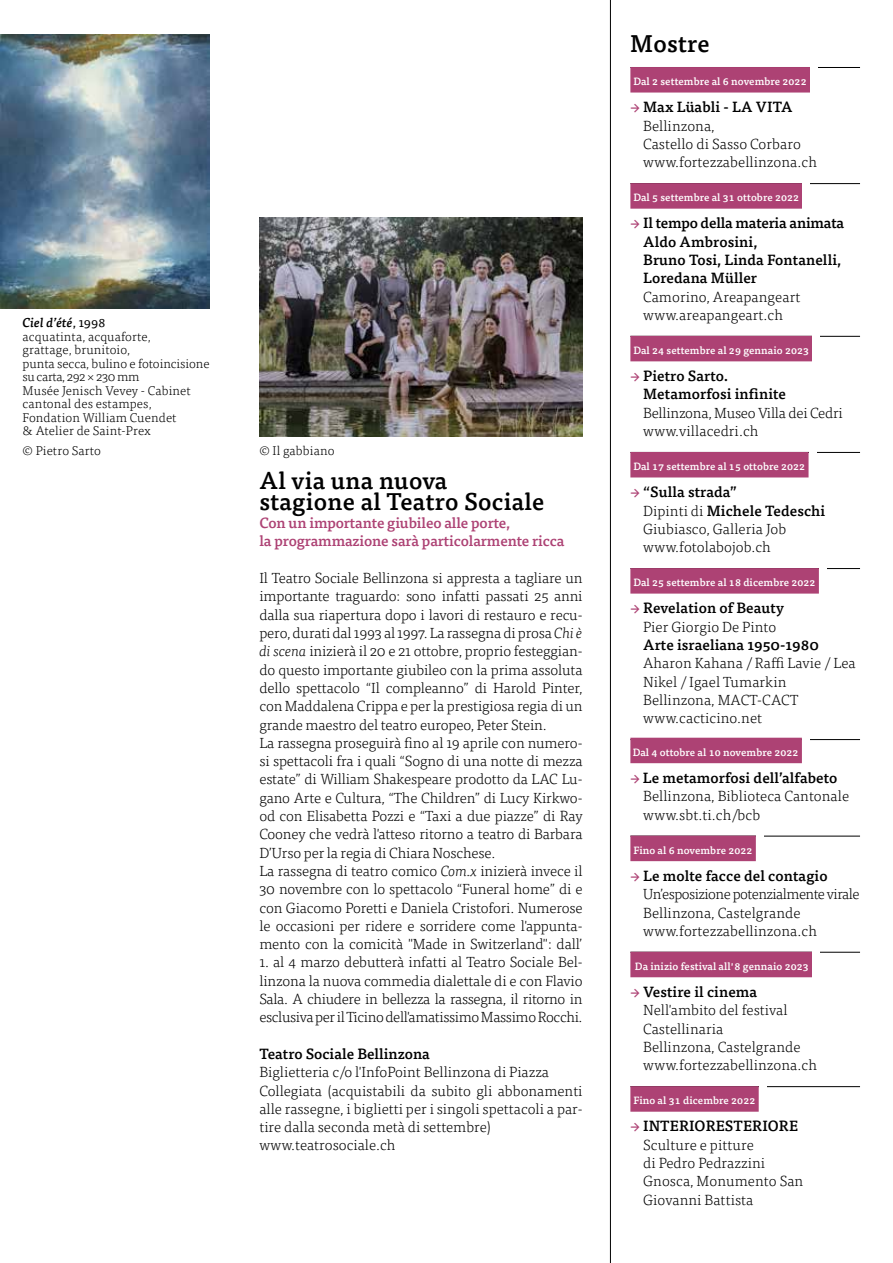
<style>
.page{position:relative;width:893px;height:1263px;background:#fff}
.page>*{position:absolute;margin:0;border:0;box-sizing:border-box;transform-origin:0 0}
.t1{font:500 24px/21.3px "Tisa OT";letter-spacing:.01em;color:#000}
.t2{font:300 14.7px/18.3px "Tisa OT";letter-spacing:-.01em;color:#000}
.t3{font:500 14.7px/18.3px "Tisa OT";letter-spacing:.005em;color:#000}
.t4{font:500 14.7px/18.3px "Tisa OT";letter-spacing:-.01em;color:#ad4274}
.t5{font:300 12.75px/13.5px "Tisa OT";letter-spacing:.01em;color:#000}
.t6{font:500 10.5px "Tisa OT";letter-spacing:.005em;color:#fff}
.s1{font-weight:500;font-style:italic}
.s2{font-weight:400}
.s3{font-style:italic}
.s4{font-family:"Tisa Sans OT";font-weight:400;color:#ad4274}
.s5{font-weight:500}
.s6{font-weight:300}
</style>
<div class="page">
<hr style="left:630px;top:67px;width:230px;height:1px;background:#000">
<div style="left:630px;top:67px;width:180px;height:26px;background:#ad4274"></div>
<hr style="left:630px;top:183px;width:230px;height:1px;background:#000">
<div style="left:630px;top:183px;width:172px;height:26px;background:#ad4274"></div>
<hr style="left:630px;top:336px;width:230px;height:1px;background:#000">
<div style="left:630px;top:336px;width:182px;height:25px;background:#ad4274"></div>
<hr style="left:630px;top:452px;width:230px;height:1px;background:#000">
<div style="left:630px;top:452px;width:178px;height:25px;background:#ad4274"></div>
<hr style="left:630px;top:568px;width:230px;height:1px;background:#000">
<div style="left:630px;top:568px;width:189px;height:26px;background:#ad4274"></div>
<hr style="left:630px;top:739px;width:230px;height:1px;background:#000">
<div style="left:630px;top:738px;width:172px;height:25px;background:#ad4274"></div>
<hr style="left:630px;top:836px;width:230px;height:1px;background:#000">
<div style="left:630px;top:836px;width:126px;height:25px;background:#ad4274"></div>
<hr style="left:630px;top:952px;width:230px;height:1px;background:#000">
<div style="left:630px;top:952px;width:182px;height:25px;background:#ad4274"></div>
<hr style="left:630px;top:1086px;width:230px;height:1px;background:#000">
<div style="left:630px;top:1086px;width:129px;height:26px;background:#ad4274"></div>
<hr style="left:610px;top:0;width:1px;height:1263px;background:#000">
<div style="left:810px;top:64px;width:7px;height:32px;background:#fff"></div>
<div style="left:802px;top:173px;width:8px;height:36px;background:#fff"></div>
<div style="left:809px;top:441px;width:7px;height:38px;background:#fff"></div>
<div style="left:812px;top:327px;width:8px;height:38px;background:#fff"></div>
<div style="left:819px;top:565px;width:8px;height:33px;background:#fff"></div>
<div style="left:802px;top:729px;width:8px;height:34px;background:#fff"></div>
<div style="left:756px;top:834px;width:8px;height:32px;background:#fff"></div>
<div style="left:759px;top:1075px;width:7px;height:39px;background:#fff"></div>
<div style="left:812px;top:946px;width:8px;height:40px;background:#fff"></div>
<img style="left:0;top:34px;width:210px;height:274px">
<img style="left:259px;top:217px;width:324px;height:220px">
<p class="t5" style="left:23px;top:316px;width:188px"><span class="s1">Ciel d’été</span><span class="s2">, 1998<br></span>acquatinta, acquaforte,<br>grattage, brunitoio,<br>punta secca, bulino e fotoincisione su carta, 292 × 230 mm<br>Musée Jenisch Vevey - Cabinet cantonal des estampes,<br>Fondation William Cuendet<br>&amp; Atelier de Saint-Prex</p>
<p class="t5" style="left:23px;top:444px;width:80px">© Pietro Sarto</p>
<p class="t5" style="left:259px;top:444px;width:77px">© Il gabbiano</p>
<h1 class="t1" style="left:259px;top:470px;width:287px">Al via una nuova stagione al Teatro Sociale</h1>
<p class="t4" style="left:259px;top:514px;width:307px">Con un importante giubileo alle porte,<br>la programmazione sarà particolarmente ricca</p>
<p class="t2" style="left:259px;top:569px;width:325px">Il Teatro Sociale Bellinzona si appresta a tagliare un importante traguardo: sono infatti passati 25 anni dalla sua riapertura dopo i lavori di restauro e recu&shy;pero, durati dal 1993 al 1997. La rassegna di prosa <span class="s3">Chi è di scena</span> inizierà il 20 e 21 ottobre, proprio festeggian&shy;do questo importante giubileo con la prima assoluta dello spettacolo “Il compleanno” di Harold Pinter, con Maddalena Crippa e per la prestigiosa regia di un grande maestro del teatro europeo, Peter Stein.<br>La rassegna proseguirà fino al 19 aprile con numero&shy;si spettacoli fra i quali “Sogno di una notte di mezza estate” di William Shakespeare prodotto da LAC Lu&shy;gano Arte e Cultura, “The Children” di Lucy Kirkwo&shy;od con Elisabetta Pozzi e “Taxi a due piazze” di Ray Cooney che vedrà l'atteso ritorno a teatro di Barbara D’Urso per la regia di Chiara Noschese.<br>La rassegna di teatro comico <span class="s3">Com.x</span> inizierà invece il 30 novembre con lo spettacolo “Funeral home” di e con Giacomo Poretti e Daniela Cristofori. Numerose le occasioni per ridere e sorridere come l'appunta&shy;mento con la comicità "Made in Switzerland": dall’</p>
<p class="t2" style="left:259px;top:953px;width:325px;text-align:justify">1. al 4 marzo debutterà infatti al Teatro Sociale Bel&shy;linzona la nuova commedia dialettale di e con Flavio Sala. A chiudere in bellezza la rassegna, il ritorno in esclusiva per il Ticino dell'amatissimo Massimo Rocchi.</p>
<p class="t3" style="left:259px;top:1045px;width:172px">Teatro Sociale Bellinzona</p>
<p class="t2" style="left:259px;top:1063px;width:325px">Biglietteria c/o l'InfoPoint Bellinzona di Piazza Collegiata (acquistabili da subito gli abbonamenti alle rassegne, i biglietti per i singoli spettacoli a par&shy;tire dalla seconda metà di settembre) www.teatrosociale.ch</p>
<h1 class="t1" style="left:630px;top:34px;width:81px">Mostre</h1>
<p class="t6" style="left:633px;top:75px;width:175px">Dal 2 settembre al 6 novembre 2022</p>
<p class="t2" style="left:643px;top:98px;width:175px;text-indent:-13px"><span class="s4">→</span> <span class="s5">Max Lüabli - LA VITA<br></span>Bellinzona,<br>Castello di Sasso Corbaro www.fortezzabellinzona.ch</p>
<p class="t6" style="left:633px;top:191px;width:167px">Dal 5 settembre al 31 ottobre 2022</p>
<p class="t3" style="left:643px;top:214px;width:203px;text-indent:-13px"><span class="s4">→</span> Il tempo della materia animata<br>Aldo Ambrosini,<br>Bruno Tosi, Linda Fontanelli,<br>Loredana Müller</p>
<p class="t2" style="left:643px;top:288px;width:159px">Camorino, Areapangeart www.areapangeart.ch</p>
<p class="t6" style="left:633px;top:344px;width:177px">Dal 24 settembre al 29 gennaio 2023</p>
<p class="t3" style="left:643px;top:367px;width:144px;text-indent:-13px"><span class="s4">→</span> Pietro Sarto.<br>Metamorfosi infinite</p>
<p class="t2" style="left:643px;top:404px;width:201px">Bellinzona, Museo Villa dei Cedri www.villacedri.ch</p>
<p class="t6" style="left:633px;top:460px;width:173px">Dal 17 settembre al 15 ottobre 2022</p>
<p class="t2" style="left:643px;top:483px;width:184px;text-indent:-13px"><span class="s4">→</span> <span class="s5">“Sulla strada”<br></span>Dipinti di <span class="s5">Michele Tedeschi<br></span>Giubiasco, Galleria Job www.fotolabojob.ch</p>
<p class="t6" style="left:633px;top:576px;width:184px">Dal 25 settembre al 18 dicembre 2022</p>
<p class="t3" style="left:630px;top:599px;width:155px;text-align:center"><span class="s4">→</span> Revelation of Beauty<br><span class="s6">Pier Giorgio De Pinto</span></p>
<p class="t3" style="left:643px;top:636px;width:177px">Arte israeliana 1950-1980</p>
<p class="t2" style="left:643px;top:654px;width:214px">Aharon Kahana / Raffi Lavie / Lea<br>Nikel / Igael Tumarkin<br>Bellinzona, MACT-CACT www.cacticino.net</p>
<p class="t6" style="left:633px;top:745px;width:167px">Dal 4 ottobre al 10 novembre 2022</p>
<p class="t2" style="left:643px;top:769px;width:208px;text-indent:-13px"><span class="s4">→</span> <span class="s5">Le metamorfosi dell’alfabeto<br></span>Bellinzona, Biblioteca Cantonale www.sbt.ti.ch/bcb</p>
<p class="t6" style="left:633px;top:843px;width:121px">Fino al 6 novembre 2022</p>
<p class="t2" style="left:643px;top:867px;width:218px;text-indent:-13px"><span class="s4">→</span> <span class="s5">Le molte facce del contagio<br></span>Un’esposizione potenzialmente virale<br>Bellinzona, Castelgrande www.fortezzabellinzona.ch</p>
<p class="t6" style="left:635px;top:959px;width:175px">Da inizio festival all'8 gennaio 2023</p>
<p class="t2" style="left:643px;top:983px;width:175px;text-indent:-13px"><span class="s4">→</span> <span class="s5">Vestire il cinema<br></span>Nell'ambito del festival<br>Castellinaria<br>Bellinzona, Castelgrande www.fortezzabellinzona.ch</p>
<p class="t6" style="left:633px;top:1094px;width:123px">Fino al 31 dicembre 2022</p>
<p class="t2" style="left:643px;top:1117px;width:162px;text-indent:-13px"><span class="s4">→</span> <span class="s5">INTERIORESTERIORE<br></span>Sculture e pitture<br>di Pedro Pedrazzini<br>Gnosca, Monumento San<br>Giovanni Battista</p>
</div>
